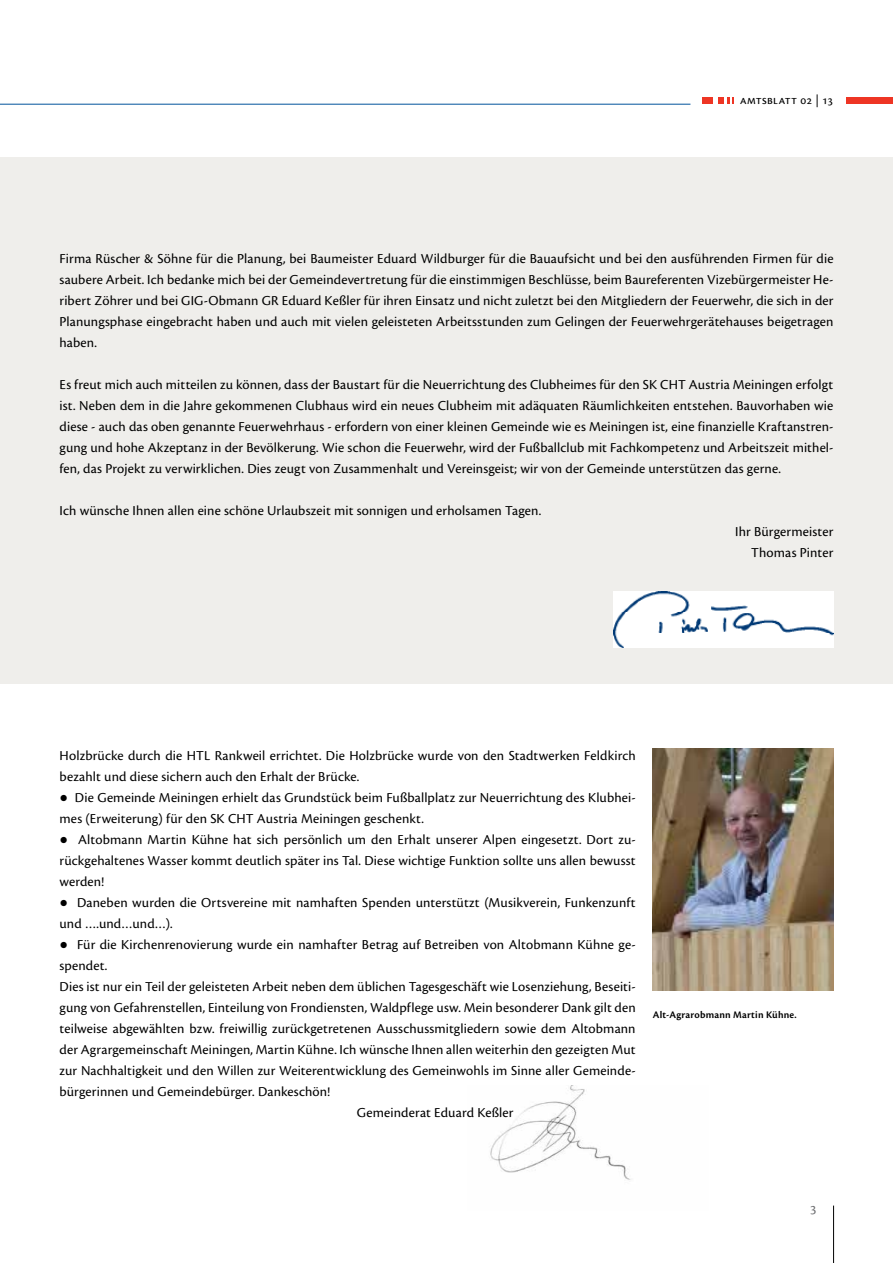
<style>
.page{position:relative;width:893px;height:1263px;background:#fff}
.page>*{position:absolute;margin:0;border:0;box-sizing:border-box;transform-origin:0 0}
.t1{font:14.25px/21px "Cronos Pro";letter-spacing:.01em;color:#000;text-align:justify}
.t2{font:13.5px "Cronos Pro";color:#6d6e71}
.t3{font:12.75px "Cronos Pro";letter-spacing:.02em;color:#000}
.t4{font:600 10.5px "Cronos Pro";letter-spacing:.02em;color:#000}
.s1{font-family:"Calibri"}
</style>
<div class="page">
<hr style="left:833px;top:1205px;width:1px;height:58px;background:#000">
<svg style="left:719px;top:98px;width:14px;height:6px"></svg>
<div style="left:702px;top:98px;width:10px;height:6px;background:#ee3524"></div>
<div style="left:846px;top:98px;width:47px;height:6px;background:#ee3524"></div>
<hr style="left:0;top:104px;width:690px;height:1px;background:#00539b">
<img style="left:490px;top:1085px;width:141px;height:95px">
<div style="left:0;top:158px;width:893px;height:526px;background:#efeeeb"></div>
<img style="left:613px;top:592px;width:220px;height:55px">
<img style="left:653px;top:748px;width:180px;height:243px">
<p class="t3" style="left:740px;top:92px;width:95px">amtsblatt 02 | 13</p>
<p class="t1" style="left:60px;top:248px;width:775px">Firma Rüscher &amp; Söhne für die Planung, bei Baumeister Eduard Wildburger für die Bauaufsicht und bei den ausführenden Firmen für die saubere Arbeit. Ich bedanke mich bei der Gemeindevertretung für die einstimmigen Beschlüsse, beim Baureferenten Vizebürgermeister He&shy;ribert Zöhrer und bei GIG-Obmann GR Eduard Keßler für ihren Einsatz und nicht zuletzt bei den Mitgliedern der Feuerwehr, die sich in der Planungsphase eingebracht haben und auch mit vielen geleisteten Arbeitsstunden zum Gelingen der Feuerwehrgerätehauses beigetragen haben.</p>
<p class="t1" style="left:60px;top:374px;width:775px">Es freut mich auch mitteilen zu können, dass der Baustart für die Neuerrichtung des Clubheimes für den SK CHT Austria Meiningen erfolgt ist. Neben dem in die Jahre gekommenen Clubhaus wird ein neues Clubheim mit adäquaten Räumlichkeiten entstehen. Bauvorhaben wie diese - auch das oben genannte Feuerwehrhaus - erfordern von einer kleinen Gemeinde wie es Meiningen ist, eine finanzielle Kraftanstren&shy;gung und hohe Akzeptanz in der Bevölkerung. Wie schon die Feuerwehr, wird der Fußballclub mit Fachkompetenz und Arbeitszeit mithel&shy;fen, das Projekt zu verwirklichen. Dies zeugt von Zusammenhalt und Vereinsgeist; wir von der Gemeinde unterstützen das gerne.</p>
<p class="t1" style="left:60px;top:500px;width:483px">Ich wünsche Ihnen allen eine schöne Urlaubszeit mit sonnigen und erholsamen Tagen.</p>
<p class="t1" style="left:735px;top:521px;width:100px;text-align:right">Ihr Bürgermeister<br>Thomas Pinter</p>
<p class="t1" style="left:60px;top:745px;width:578px">Holzbrücke durch die HTL Rankweil errichtet. Die Holzbrücke wurde von den Stadtwerken Feldkirch bezahlt und diese sichern auch den Erhalt der Brücke.</p>
<p class="t1" style="left:60px;top:787px;width:578px"><span class="s1">●</span> Die Gemeinde Meiningen erhielt das Grundstück beim Fußballplatz zur Neuerrichtung des Klubhei&shy;mes (Erweiterung) für den SK CHT Austria Meiningen geschenkt.</p>
<p class="t1" style="left:60px;top:829px;width:578px"><span class="s1">●</span> Altobmann Martin Kühne hat sich persönlich um den Erhalt unserer Alpen eingesetzt. Dort zu&shy;rückgehaltenes Wasser kommt deutlich später ins Tal. Diese wichtige Funktion sollte uns allen bewusst werden!</p>
<p class="t1" style="left:60px;top:892px;width:578px"><span class="s1">●</span> Daneben wurden die Ortsvereine mit namhaften Spenden unterstützt (Musikverein, Funkenzunft und ….und…und…).</p>
<p class="t1" style="left:60px;top:934px;width:578px"><span class="s1">●</span> Für die Kirchenrenovierung wurde ein namhafter Betrag auf Betreiben von Altobmann Kühne ge-</p>
<p class="t1" style="left:60px;top:955px;width:49px">spendet.</p>
<p class="t1" style="left:60px;top:976px;width:578px">Dies ist nur ein Teil der geleisteten Arbeit neben dem üblichen Tagesgeschäft wie Losenziehung, Beseiti-</p>
<p class="t1" style="left:60px;top:997px;width:578px">gung von Gefahrenstellen, Einteilung von Frondiensten, Waldpflege usw. Mein besonderer Dank gilt den</p>
<p class="t1" style="left:60px;top:1018px;width:578px">teilweise abgewählten bzw. freiwillig zurückgetretenen Ausschussmitgliedern sowie dem Altobmann</p>
<p class="t1" style="left:60px;top:1039px;width:578px">der Agrargemeinschaft Meiningen, Martin Kühne. Ich wünsche Ihnen allen weiterhin den gezeigten Mut</p>
<p class="t1" style="left:60px;top:1060px;width:578px">zur Nachhaltigkeit und den Willen zur Weiterentwicklung des Gemeinwohls im Sinne aller Gemeinde-</p>
<p class="t1" style="left:60px;top:1081px;width:272px">bürgerinnen und Gemeindebürger. Dankeschön!</p>
<p class="t1" style="left:357px;top:1102px;width:158px">Gemeinderat Eduard Keßler</p>
<p class="t4" style="left:653px;top:1009px;width:145px">Alt-Agrarobmann Martin Kühne.</p>
<p class="t2" style="left:810px;top:1202px;width:8px">3</p>
</div>
